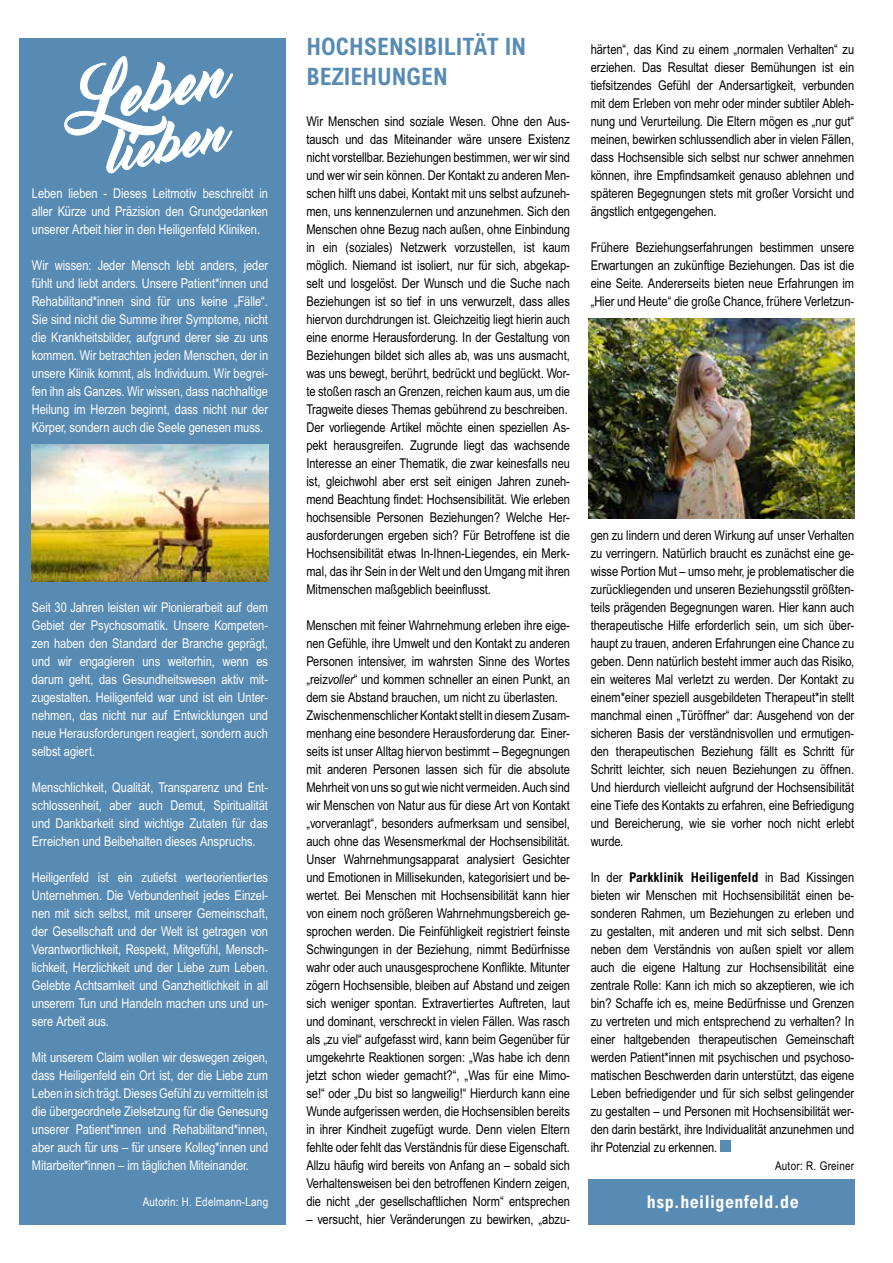
<style>
.page{position:relative;width:893px;height:1263px;background:#fff}
.page>*{position:absolute;margin:0;border:0;box-sizing:border-box;transform-origin:0 0}
.t1{font:700 condensed 24px/30px "Arial MT Std";color:#588bb4}
.t2{font:700 condensed 17.7px "Arial MT Std";letter-spacing:.025em;color:#fff}
.t3{font:13.5px/18px "Arial Narrow MT Std";color:#000;text-align:justify}
.t4{font:13.5px/18px "Arial Narrow MT Std";color:#fff;text-align:justify}
.t5{font:700 condensed 13.5px "Arial MT Std";color:#000}
.t6{font:12px "Arial Narrow MT Std";letter-spacing:.025em;color:#fff}
.t7{font:12px "Arial Narrow MT Std";letter-spacing:.025em;color:#000}
.s1{font-style:italic}
.s2{font-family:"Arial Narrow MT Std";font-weight:400;font-stretch:normal}
</style>
<div class="page">
<div style="left:720px;top:1141px;width:11px;height:11px;background:#588bb4"></div>
<img style="left:588px;top:318px;width:267px;height:201px">
<div style="left:19px;top:38px;width:267px;height:1187px;background:#588bb4"></div>
<svg style="left:64px;top:56px;width:169px;height:118px"></svg>
<img style="left:32px;top:444px;width:236px;height:138px">
<div style="left:588px;top:1179px;width:267px;height:45px;background:#588bb4"></div>
<h1 class="t1" style="left:306px;top:32px;width:221px">HOCHSENSIBILITÄT IN<br>BEZIEHUNGEN</h1>
<p class="t3" style="left:306px;top:112px;width:265px;text-align:left">Wir Menschen sind soziale Wesen. Ohne den Aus&shy;tausch und das Miteinander wäre unsere Existenz nicht vorstellbar. Beziehungen bestimmen, wer wir sind und wer wir sein können. Der Kontakt zu anderen Men&shy;schen hilft uns dabei, Kontakt mit uns selbst aufzuneh&shy;men, uns kennenzulernen und anzunehmen. Sich den Menschen ohne Bezug nach außen, ohne Einbindung in ein (soziales) Netzwerk vorzustellen, ist kaum möglich. Niemand ist isoliert, nur für sich, abgekap&shy;selt und losgelöst. Der Wunsch und die Suche nach Beziehungen ist so tief in uns verwurzelt, dass alles hiervon durchdrungen ist. Gleichzeitig liegt hierin auch eine enorme Herausforderung. In der Gestaltung von Beziehungen bildet sich alles ab, was uns ausmacht, was uns bewegt, berührt, bedrückt und beglückt. Wor&shy;te stoßen rasch an Grenzen, reichen kaum aus, um die Tragweite dieses Themas gebührend zu beschreiben.<br>Der vorliegende Artikel möchte einen speziellen As&shy;pekt herausgreifen. Zugrunde liegt das wachsende Interesse an einer Thematik, die zwar keinesfalls neu ist, gleichwohl aber erst seit einigen Jahren zuneh&shy;mend Beachtung findet: Hochsensibilität. Wie erleben hochsensible Personen Beziehungen? Welche Her&shy;ausforderungen ergeben sich? Für Betroffene ist die Hochsensibilität etwas In-Ihnen-Liegendes, ein Merk&shy;mal, das ihr Sein in der Welt und den Umgang mit ihren Mitmenschen maßgeblich beeinflusst.</p>
<p class="t3" style="left:306px;top:616px;width:265px;text-align:left">Menschen mit feiner Wahrnehmung erleben ihre eige&shy;nen Gefühle, ihre Umwelt und den Kontakt zu anderen Personen intensiver, im wahrsten Sinne des Wortes „reiz<span class="s1">voller</span>“ und kommen schneller an einen Punkt, an dem sie Abstand brauchen, um nicht zu überlasten.<br>Zwischenmenschlicher Kontakt stellt in diesem Zusam&shy;menhang eine besondere Herausforderung dar. Einer&shy;seits ist unser Alltag hiervon bestimmt – Begegnungen mit anderen Personen lassen sich für die absolute Mehrheit von uns so gut wie nicht vermeiden. Auch sind wir Menschen von Natur aus für diese Art von Kontakt „vorveranlagt“, besonders aufmerksam und sensibel, auch ohne das Wesensmerkmal der Hochsensibilität.<br>Unser Wahrnehmungsapparat analysiert Gesichter und Emotionen in Millisekunden, kategorisiert und be&shy;wertet. Bei Menschen mit Hochsensibilität kann hier von einem noch größeren Wahrnehmungsbereich ge&shy;sprochen werden. Die Feinfühligkeit registriert feinste Schwingungen in der Beziehung, nimmt Bedürfnisse wahr oder auch unausgesprochene Konflikte. Mitunter zögern Hochsensible, bleiben auf Abstand und zeigen sich weniger spontan. Extravertiertes Auftreten, laut und dominant, verschreckt in vielen Fällen. Was rasch als „zu viel“ aufgefasst wird, kann beim Gegenüber für umgekehrte Reaktionen sorgen: „Was habe ich denn jetzt schon wieder gemacht?“, „Was für eine Mimo&shy;se!“ oder „Du bist so langweilig!“ Hierdurch kann eine Wunde aufgerissen werden, die Hochsensiblen bereits in ihrer Kindheit zugefügt wurde. Denn vielen Eltern fehlte oder fehlt das Verständnis für diese Eigenschaft.<br>Allzu häufig wird bereits von Anfang an – sobald sich Verhaltensweisen bei den betroffenen Kindern zeigen, die nicht „der gesellschaftlichen Norm“ entsprechen</p>
<p class="t3" style="left:306px;top:1210px;width:265px">– versucht, hier Veränderungen zu bewirken, „abzu-</p>
<p class="t3" style="left:591px;top:40px;width:265px">härten“, das Kind zu einem „normalen Verhalten“ zu erziehen. Das Resultat dieser Bemühungen ist ein tiefsitzendes Gefühl der Andersartigkeit, verbunden mit dem Erleben von mehr oder minder subtiler Ableh&shy;nung und Verurteilung. Die Eltern mögen es „nur gut“ meinen, bewirken schlussendlich aber in vielen Fällen, dass Hochsensible sich selbst nur schwer annehmen können, ihre Empfindsamkeit genauso ablehnen und späteren Begegnungen stets mit großer Vorsicht und ängstlich entgegengehen.</p>
<p class="t3" style="left:591px;top:238px;width:265px">Frühere Beziehungserfahrungen bestimmen unsere Erwartungen an zukünftige Beziehungen. Das ist die eine Seite. Andererseits bieten neue Erfahrungen im „Hier und Heute“ die große Chance, frühere Verletzun-</p>
<p class="t4" style="left:32px;top:184px;width:238px">Leben lieben - Dieses Leitmotiv beschreibt in aller Kürze und Präzision den Grundgedanken unserer Arbeit hier in den Heiligenfeld Kliniken.</p>
<p class="t4" style="left:32px;top:256px;width:238px">Wir wissen: Jeder Mensch lebt anders, jeder fühlt und liebt anders. Unsere Patient*innen und Rehabilitand*innen sind für uns keine „Fälle“.<br>Sie sind nicht die Summe ihrer Symptome, nicht die Krankheitsbilder, aufgrund derer sie zu uns kommen. Wir betrachten jeden Menschen, der in unsere Klinik kommt, als Individuum. Wir begrei&shy;fen ihn als Ganzes. Wir wissen, dass nachhaltige Heilung im Herzen beginnt, dass nicht nur der Körper, sondern auch die Seele genesen muss.</p>
<p class="t3" style="left:591px;top:526px;width:265px">gen zu lindern und deren Wirkung auf unser Verhalten zu verringern. Natürlich braucht es zunächst eine ge&shy;wisse Portion Mut – umso mehr, je problematischer die zurückliegenden und unseren Beziehungsstil größten&shy;teils prägenden Begegnungen waren. Hier kann auch therapeutische Hilfe erforderlich sein, um sich über&shy;haupt zu trauen, anderen Erfahrungen eine Chance zu geben. Denn natürlich besteht immer auch das Risiko, ein weiteres Mal verletzt zu werden. Der Kontakt zu einem*einer speziell ausgebildeten Therapeut*in stellt manchmal einen „Türöffner“ dar: Ausgehend von der sicheren Basis der verständnisvollen und ermutigen&shy;den therapeutischen Beziehung fällt es Schritt für Schritt leichter, sich neuen Beziehungen zu öffnen.<br>Und hierdurch vielleicht aufgrund der Hochsensibilität eine Tiefe des Kontakts zu erfahren, eine Befriedigung und Bereicherung, wie sie vorher noch nicht erlebt wurde.</p>
<p class="t5" style="left:591px;top:869px;width:265px"><span class="s2">In der</span> Parkklinik Heiligenfeld <span class="s2">in Bad Kissingen</span></p>
<p class="t3" style="left:591px;top:886px;width:265px">bieten wir Menschen mit Hochsensibilität einen be&shy;sonderen Rahmen, um Beziehungen zu erleben und zu gestalten, mit anderen und mit sich selbst. Denn neben dem Verständnis von außen spielt vor allem auch die eigene Haltung zur Hochsensibilität eine zentrale Rolle: Kann ich mich so akzeptieren, wie ich bin? Schaffe ich es, meine Bedürfnisse und Grenzen zu vertreten und mich entsprechend zu verhalten? In einer haltgebenden therapeutischen Gemeinschaft werden Patient*innen mit psychischen und psychoso&shy;matischen Beschwerden darin unterstützt, das eigene Leben befriedigender und für sich selbst gelingender zu gestalten – und Personen mit Hochsensibilität wer&shy;den darin bestärkt, ihre Individualität anzunehmen und ihr Potenzial zu erkennen.</p>
<p class="t7" style="left:775px;top:1159px;width:80px">Autor: R. Greiner</p>
<p class="t4" style="left:32px;top:598px;width:238px">Seit 30 Jahren leisten wir Pionierarbeit auf dem Gebiet der Psychosomatik. Unsere Kompeten&shy;zen haben den Standard der Branche geprägt, und wir engagieren uns weiterhin, wenn es darum geht, das Gesundheitswesen aktiv mit&shy;zugestalten. Heiligenfeld war und ist ein Unter&shy;nehmen, das nicht nur auf Entwicklungen und neue Herausforderungen reagiert, sondern auch selbst agiert.</p>
<p class="t4" style="left:32px;top:778px;width:238px">Menschlichkeit, Qualität, Transparenz und Ent&shy;schlossenheit, aber auch Demut, Spiritualität und Dankbarkeit sind wichtige Zutaten für das Erreichen und Beibehalten dieses Anspruchs.</p>
<p class="t4" style="left:32px;top:868px;width:238px">Heiligenfeld ist ein zutiefst werteorientiertes Unternehmen. Die Verbundenheit jedes Einzel&shy;nen mit sich selbst, mit unserer Gemeinschaft, der Gesellschaft und der Welt ist getragen von Verantwortlichkeit, Respekt, Mitgefühl, Mensch&shy;lichkeit, Herzlichkeit und der Liebe zum Leben.<br>Gelebte Achtsamkeit und Ganzheitlichkeit in all unserem Tun und Handeln machen uns und un&shy;sere Arbeit aus.</p>
<p class="t4" style="left:32px;top:1048px;width:238px">Mit unserem Claim wollen wir deswegen zeigen, dass Heiligenfeld ein Ort ist, der die Liebe zum Leben in sich trägt. Dieses Gefühl zu vermitteln ist die übergeordnete Zielsetzung für die Genesung unserer Patient*innen und Rehabilitand*innen, aber auch für uns – für unsere Kolleg*innen und Mitarbeiter*innen – im täglichen Miteinander.</p>
<p class="t6" style="left:143px;top:1195px;width:127px">Autorin: H. Edelmann-Lang</p>
<h2 class="t2" style="left:647px;top:1191px;width:153px">hsp.heiligenfeld.de</h2>
</div>
